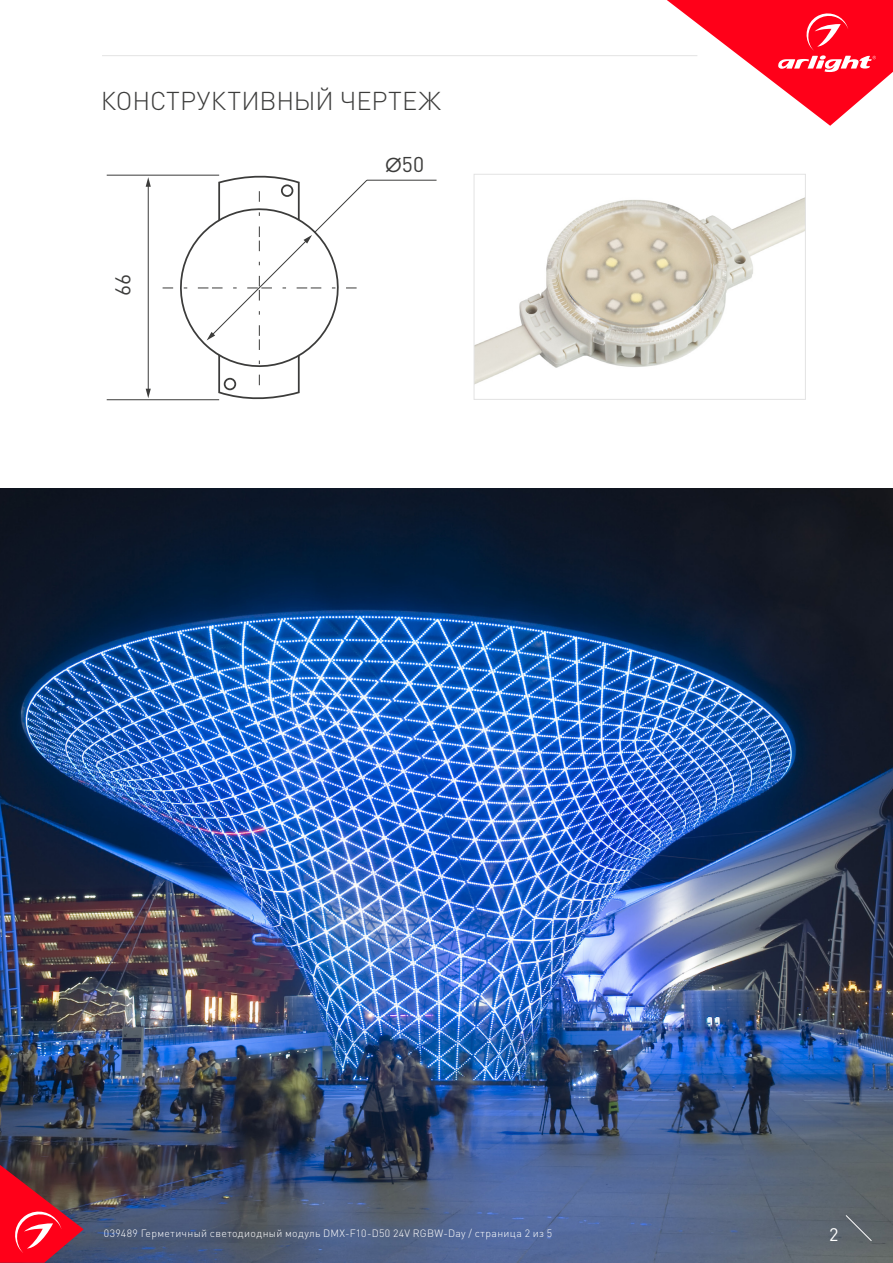
<style>
.page{position:relative;width:893px;height:1263px;background:#fff}
.page>*{position:absolute;margin:0;border:0;box-sizing:border-box;transform-origin:0 0}
.t1{font:300 25.5px "DIN Pro";letter-spacing:-.005em;color:#3c3c3b}
.t2{font:21.15px "DIN Pro";color:#3c3c3b}
.t3{font:18px "DIN Pro";color:#fff}
.t4{font:300 10.5px "DIN Pro";letter-spacing:.035em;color:#fff}
.s1{font-family:"Futura PT"}
</style>
<div class="page">
<img style="left:0;top:489px;width:893px;height:773px">
<svg style="left:0;top:1165px;width:84px;height:98px;background:#b32636"></svg>
<svg style="left:845px;top:1215px;width:27px;height:26px"></svg>
<svg style="left:667px;top:0;width:226px;height:126px"></svg>
<hr style="left:102px;top:55px;width:595px;height:1px;background:#e3e3e3">
<hr style="left:107px;top:175px;width:112px;height:1px;background:#3c3c3b">
<hr style="left:367px;top:180px;width:70px;height:1px;background:#3c3c3b">
<hr style="left:107px;top:399px;width:112px;height:1px;background:#3c3c3b">
<hr style="left:148px;top:185px;width:1px;height:205px;background:#3c3c3b">
<svg style="left:146px;top:177px;width:5px;height:10px"></svg>
<svg style="left:146px;top:389px;width:5px;height:9px"></svg>
<svg style="left:162px;top:174px;width:206px;height:226px"></svg>
<img style="left:476px;top:198px;width:328px;height:186px">
<div style="left:474px;top:174px;width:332px;height:226px;border:1px solid #e3e3e3"></div>
<h1 class="t1" style="left:101px;top:84px;width:342px">КОНСТРУКТИВНЫЙ ЧЕРТЕЖ</h1>
<h2 class="t2" style="left:109px;top:296px;width:24px;rotate:-90deg">66</h2>
<h2 class="t2" style="left:385px;top:150px;width:40px"><span class="s1">Ø</span>50</h2>
<p class="t4" style="left:104px;top:1226px;width:450px">039489 Герметичный светодиодный модуль DMX-F10-D50 24V RGBW-Day / страница 2 из 5</p>
<h3 class="t3" style="left:829px;top:1222px;width:11px">2</h3>
</div>
